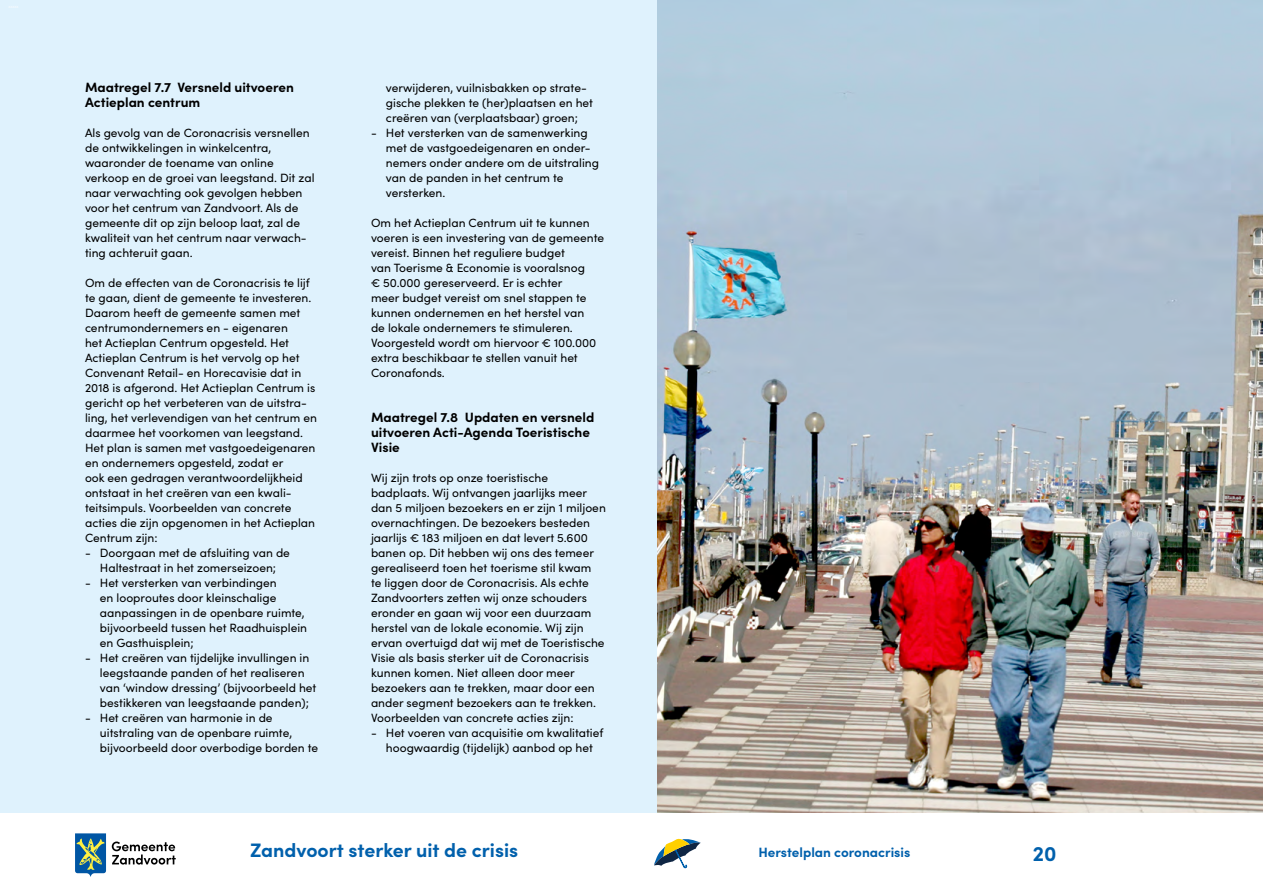
<style>
.page{position:relative;width:1263px;height:893px;background:#dff2fd}
.page>*{position:absolute;margin:0;border:0;box-sizing:border-box;transform-origin:0 0}
.t1{font:700 21px "Sofia Pro";color:#0060ac}
.t2{font:700 19.5px "Sofia Pro";color:#0060ac}
.t3{font:700 13.5px/15px "Sofia Pro";color:#000}
.t4{font:700 13.5px "Sofia Pro";color:#0060ac}
.p_zonder_afstand{font:12px/15px "Sofia Pro";color:#000}
</style>
<div class="page">
<img style="left:657px;top:0;width:606px;height:813px">
<div style="left:0;top:814px;width:1263px;height:79px;background:#fff"></div>
<svg style="left:75px;top:833px;width:31px;height:44px"></svg>
<svg style="left:112px;top:841px;width:64px;height:24px"></svg>
<svg style="left:654px;top:838px;width:47px;height:31px"></svg>
<h3 class="t3" style="left:85px;top:78px;width:210px">Maatregel 7.7 Versneld uitvoeren<br>Actieplan centrum</h3>
<p class="p_zonder_afstand" style="left:85px;top:124px;width:231px">Als gevolg van de Coronacrisis versnellen de ontwikkelingen in winkelcentra, waaronder de toename van online verkoop en de groei van leegstand. Dit zal naar verwachting ook gevolgen hebben voor het centrum van Zandvoort. Als de gemeente dit op zijn beloop laat, zal de kwaliteit van het centrum naar verwach&shy;ting achteruit gaan.</p>
<p class="p_zonder_afstand" style="left:85px;top:274px;width:233px">Om de effecten van de Coronacrisis te lijf te gaan, dient de gemeente te investeren.<br>Daarom heeft de gemeente samen met centrumondernemers en - eigenaren<br>het Actieplan Centrum opgesteld. Het Actieplan Centrum is het vervolg op het Convenant Retail- en Horecavisie dat in 2018 is afgerond. Het Actieplan Centrum is gericht op het verbeteren van de uitstra&shy;ling, het verlevendigen van het centrum en daarmee het voorkomen van leegstand.<br>Het plan is samen met vastgoedeigenaren en ondernemers opgesteld, zodat er<br>ook een gedragen verantwoordelijkheid ontstaat in het creëren van een kwali&shy;teitsimpuls. Voorbeelden van concrete acties die zijn opgenomen in het Actieplan Centrum zijn:</p>
<p class="p_zonder_afstand" style="left:85px;top:544px;width:206px;text-align:center">- Doorgaan met de afsluiting van de<br>Haltestraat in het zomerseizoen;</p>
<p class="p_zonder_afstand" style="left:100px;top:574px;width:209px;text-indent:-15px">- Het versterken van verbindingen<br>en looproutes door kleinschalige aanpassingen in de openbare ruimte, bijvoorbeeld tussen het Raadhuisplein en Gasthuisplein;</p>
<p class="p_zonder_afstand" style="left:100px;top:649px;width:218px;text-indent:-15px">- Het creëren van tijdelijke invullingen in leegstaande panden of het realiseren van ‘window dressing’ (bijvoorbeeld het bestikkeren van leegstaande panden);</p>
<p class="p_zonder_afstand" style="left:100px;top:709px;width:220px;text-indent:-15px">- Het creëren van harmonie in de uitstraling van de openbare ruimte, bijvoorbeeld door overbodige borden te</p>
<p class="p_zonder_afstand" style="left:386px;top:79px;width:209px">verwijderen, vuilnisbakken op strate&shy;gische plekken te (her)plaatsen en het creëren van (verplaatsbaar) groen;</p>
<p class="p_zonder_afstand" style="left:386px;top:124px;width:215px;text-indent:-15px">- Het versterken van de samenwerking met de vastgoedeigenaren en onder&shy;nemers onder andere om de uitstraling van de panden in het centrum te versterken.</p>
<p class="p_zonder_afstand" style="left:371px;top:214px;width:235px">Om het Actieplan Centrum uit te kunnen voeren is een investering van de gemeente vereist. Binnen het reguliere budget<br>van Toerisme &amp; Economie is vooralsnog<br>€ 50.000 gereserveerd. Er is echter<br>meer budget vereist om snel stappen te kunnen ondernemen en het herstel van<br>de lokale ondernemers te stimuleren.<br>Voorgesteld wordt om hiervoor € 100.000 extra beschikbaar te stellen vanuit het Coronafonds.</p>
<h3 class="t3" style="left:371px;top:408px;width:225px">Maatregel 7.8 Updaten en versneld uitvoeren Acti-Agenda Toeristische<br>Visie</h3>
<p class="p_zonder_afstand" style="left:371px;top:469px;width:236px">Wij zijn trots op onze toeristische badplaats. Wij ontvangen jaarlijks meer dan 5 miljoen bezoekers en er zijn 1 miljoen overnachtingen. De bezoekers besteden jaarlijs € 183 miljoen en dat levert 5.600 banen op. Dit hebben wij ons des temeer gerealiseerd toen het toerisme stil kwam<br>te liggen door de Coronacrisis. Als echte Zandvoorters zetten wij onze schouders eronder en gaan wij voor een duurzaam herstel van de lokale economie. Wij zijn ervan overtuigd dat wij met de Toeristische Visie als basis sterker uit de Coronacrisis kunnen komen. Niet alleen door meer bezoekers aan te trekken, maar door een ander segment bezoekers aan te trekken.<br>Voorbeelden van concrete acties zijn:</p>
<p class="p_zonder_afstand" style="left:371px;top:724px;width:234px;text-align:center">- Het voeren van acquisitie om kwalitatief hoogwaardig (tijdelijk) aanbod op het</p>
<h2 class="t2" style="left:250px;top:835px;width:270px">Zandvoort sterker uit de crisis</h2>
<p class="t4" style="left:758px;top:841px;width:153px">Herstelplan coronacrisis</p>
<h1 class="t1" style="left:1033px;top:837px;width:25px">20</h1>
</div>
